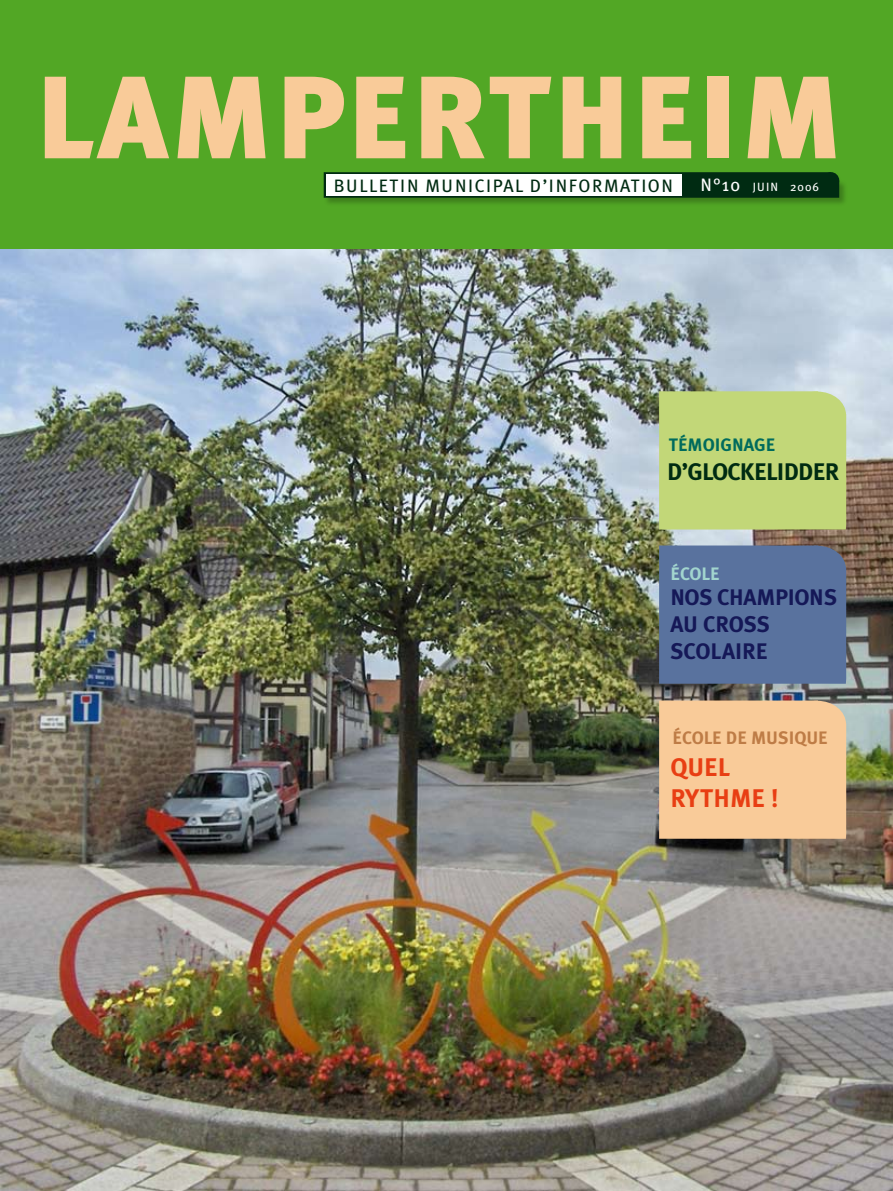
<style>
.page{position:relative;width:893px;height:1191px;background:#fff}
.page>*{position:absolute;margin:0;border:0;box-sizing:border-box;transform-origin:0 0}
.t1{font:900 117px "Meta Plus";letter-spacing:.02em;color:#f9cb99}
.t2{font:700 25.5px/30.6px "Meta Plus";color:#e83e13}
.t3{font:700 24px "Meta Plus";letter-spacing:-.03em;color:#002b12}
.t4{font:700 22.5px/27px "Meta Plus";letter-spacing:-.01em;color:#151857}
.t5{font:18px "Meta Plus";letter-spacing:.085em;color:#002b12}
.t6{font:700 18px "Meta Plus";color:#be7c46}
.t7{font:700 18px "Meta Plus";color:#006b5c}
.t8{font:700 18px "Meta Plus";letter-spacing:-.005em;color:#a2d5ce}
.t9{font:12px "Meta Plus";letter-spacing:.09em;color:#fff}
.s1{font-size:18px}
</style>
<div class="page">
<img style="left:0;top:249px;width:893px;height:942px">
<div style="left:0;top:0;width:893px;height:249px;background:#52a725"></div>
<div style="left:659px;top:700px;width:187px;height:138px;background:#f9cb99"></div>
<div style="left:788px;top:701px;width:58px;height:46px;background:#f9cb99;border-radius:50%"></div>
<div style="left:659px;top:545px;width:187px;height:138px;background:#59729e"></div>
<div style="left:788px;top:546px;width:58px;height:46px;background:#59729e;border-radius:50%"></div>
<div style="left:670px;top:566px;width:162px;height:28px;background:#59729e"></div>
<div style="left:670px;top:587px;width:169px;height:82px;background:#59729e"></div>
<div style="left:659px;top:391px;width:187px;height:138px;background:#c2d778"></div>
<div style="left:788px;top:391px;width:58px;height:47px;background:#c2d778;border-radius:50%"></div>
<div style="left:322px;top:171px;width:527px;height:36px;background:#000;opacity:.25"></div>
<svg style="left:324px;top:172px;width:515px;height:26px;background:#032f12"></svg>
<div style="left:326px;top:174px;width:356px;height:22px;background:#fff"></div>
<div style="left:823px;top:172px;width:16px;height:17px;background:#002b12;border-radius:50%"></div>
<h1 class="t1" style="left:36px;top:49px;width:809px">LAMPERTHEIM</h1>
<p class="t5" style="left:334px;top:175px;width:341px">BULLETIN MUNICIPAL D’INFORMATION</p>
<p class="t9" style="left:700px;top:179px;width:120px"><span class="s1">N°10</span> JUIN 2006</p>
<p class="t7" style="left:669px;top:434px;width:108px">TÉMOIGNAGE</p>
<h3 class="t3" style="left:667px;top:458px;width:174px">D’GLOCKE- LIDDER</h3>
<p class="t8" style="left:670px;top:563px;width:51px">ÉCOLE</p>
<p class="t4" style="left:670px;top:583px;width:168px">NOS CHAMPIONS<br>AU CROSS<br>SCOLAIRE</p>
<p class="t6" style="left:673px;top:727px;width:157px">ÉCOLE DE MUSIQUE</p>
<h2 class="t2" style="left:670px;top:752px;width:110px">QUEL<br>RYTHME !</h2>
</div>
